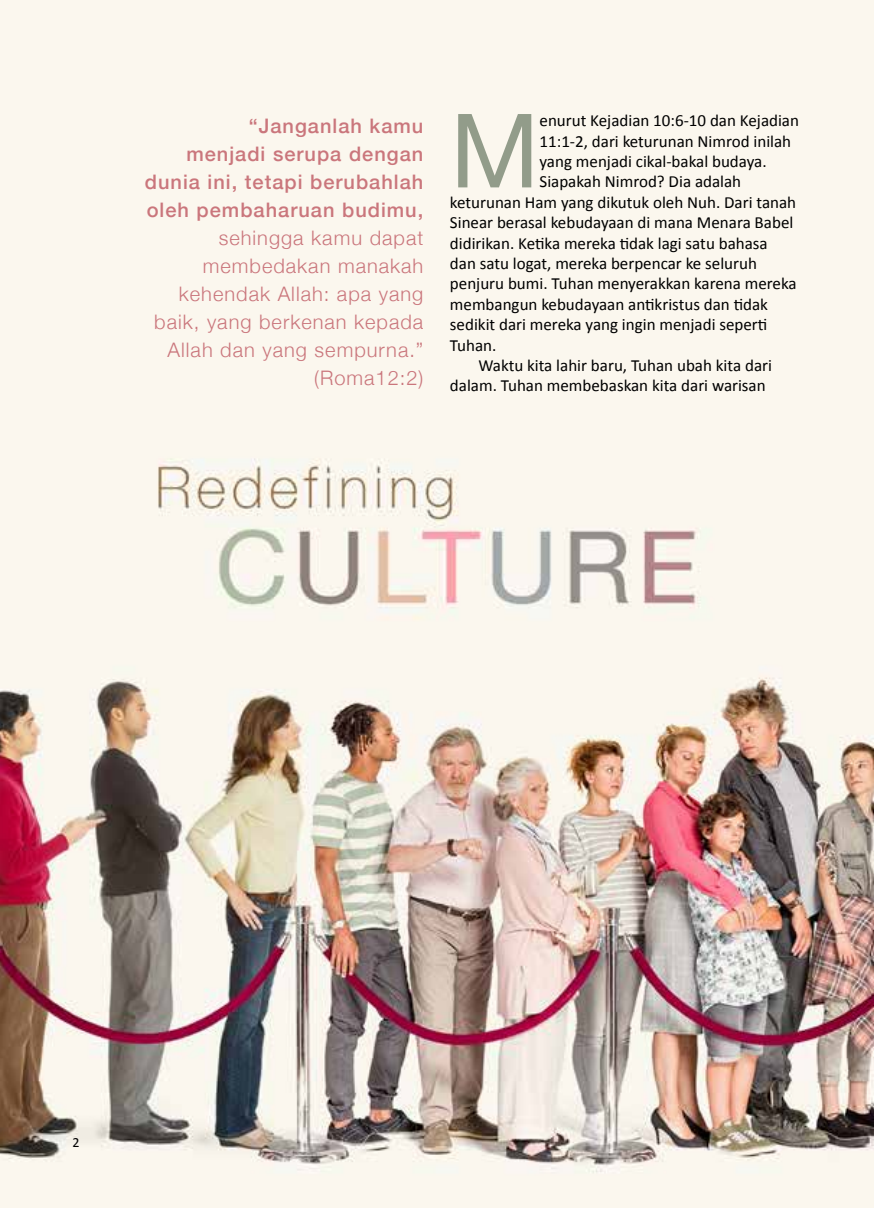
<style>
.page{position:relative;width:874px;height:1208px;background:#fff}
.page>*{position:absolute;margin:0;border:0;box-sizing:border-box;transform-origin:0 0}
.t1{font:102.8px "Helvetica Neue";color:#929c8a}
.t2{font:300 20px/28px "Helvetica Neue";letter-spacing:.05em;color:#ca767c;text-align:right}
.t3{font:500 20px/28px "Helvetica Neue";letter-spacing:.05em;color:#ca767c;text-align:right}
.t4{font:17px "Calibri";color:#000}
.t5{font:14px "Calibri";color:#000}
</style>
<div class="page">
<img style="left:0;top:0;width:873px;height:1208px">
<p class="t3" style="left:145px;top:110px;width:280px">“Janganlah kamu<br>menjadi serupa dengan dunia ini, tetapi berubahlah oleh pembaharuan budimu,</p>
<p class="t2" style="left:154px;top:222px;width:270px">sehingga kamu dapat membedakan manakah kehendak Allah: apa yang baik, yang berkenan kepada<br>Allah dan yang sempurna.” (Roma12:2)</p>
<h1 class="t1" style="left:449px;top:77px;width:91px">M</h1>
<p class="t4" style="left:539px;top:110px;width:261px">enurut Kejadian 10:6-10 dan Kejadian</p>
<p class="t4" style="left:539px;top:130px;width:253px">11:1-2, dari keturunan Nimrod inilah</p>
<p class="t4" style="left:539px;top:151px;width:228px">yang menjadi cikal-bakal budaya.</p>
<p class="t4" style="left:539px;top:171px;width:203px">Siapakah Nimrod? Dia adalah</p>
<p class="t4" style="left:449px;top:191px;width:347px">keturunan Ham yang dikutuk oleh Nuh. Dari tanah</p>
<p class="t4" style="left:449px;top:212px;width:345px">Sinear berasal kebudayaan di mana Menara Babel</p>
<p class="t4" style="left:449px;top:232px;width:319px">didirikan. Ketika mereka tidak lagi satu bahasa</p>
<p class="t4" style="left:449px;top:253px;width:308px">dan satu logat, mereka berpencar ke seluruh</p>
<p class="t4" style="left:449px;top:273px;width:348px">penjuru bumi. Tuhan menyerakkan karena mereka</p>
<p class="t4" style="left:449px;top:293px;width:319px">membangun kebudayaan antikristus dan tidak</p>
<p class="t4" style="left:449px;top:314px;width:319px">sedikit dari mereka yang ingin menjadi seperti</p>
<p class="t4" style="left:449px;top:334px;width:48px">Tuhan.</p>
<p class="t4" style="left:478px;top:355px;width:295px">Waktu kita lahir baru, Tuhan ubah kita dari</p>
<p class="t4" style="left:449px;top:375px;width:317px">dalam. Tuhan membebaskan kita dari warisan</p>
<p class="t5" style="left:72px;top:1133px;width:9px">2</p>
</div>
